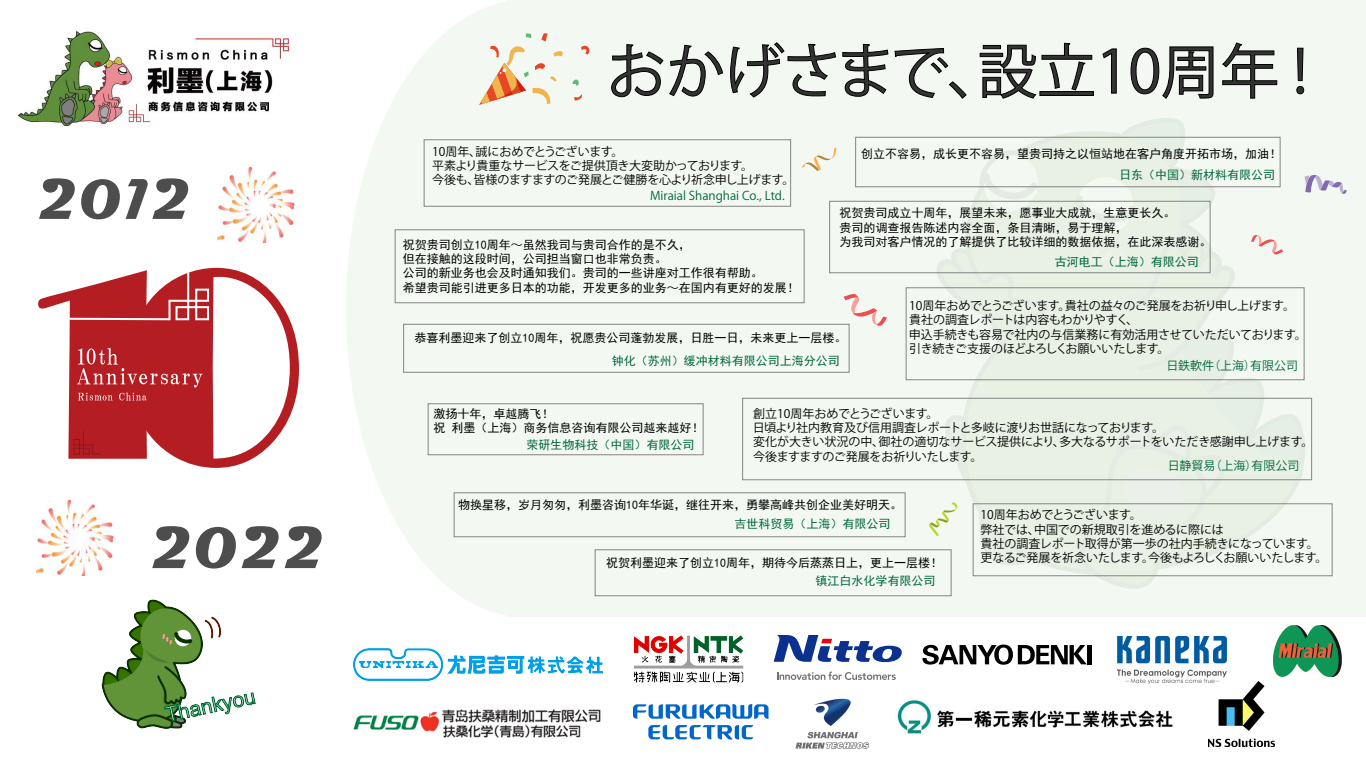
<style>
.page{position:relative;width:1366px;height:768px;background:#fff}
.page>*{position:absolute;margin:0;border:0;box-sizing:border-box;transform-origin:0 0}
.t1{font:700 60px "Magneto";color:#4d4d4d}
.t2{font:59px "Koz Go Pr 6 N";color:#333}
.t3{font:700 58px "Magneto";color:#4d4d4d}
.t4{font:12px/14.4px "Koz Go Pr 6 N";letter-spacing:-.02em;color:#000}
.t5{font:12px/14.4px "Sim Hei";color:#000}
.t6{font:12px "Sim Hei";color:#006837}
.t7{font:12px "Koz Go Pr 6 N";color:#006837}
</style>
<div class="page">
<img style="left:101px;top:599px;width:155px;height:130px">
<svg style="left:38px;top:268px;width:261px;height:200px"></svg>
<img style="left:18px;top:31px;width:271px;height:95px">
<div style="left:506px;top:0;width:860px;height:617px;background:#f3f9f2"></div>
<div style="left:346px;top:0;width:358px;height:617px;background:#f3f9f2;border-radius:50%"></div>
<svg style="left:611px;top:44px;width:112px;height:53px"></svg>
<svg style="left:730px;top:42px;width:106px;height:56px"></svg>
<svg style="left:842px;top:44px;width:46px;height:53px"></svg>
<svg style="left:895px;top:48px;width:72px;height:51px"></svg>
<svg style="left:980px;top:43px;width:114px;height:56px"></svg>
<svg style="left:1102px;top:48px;width:15px;height:46px"></svg>
<svg style="left:1131px;top:46px;width:83px;height:53px"></svg>
<svg style="left:1222px;top:42px;width:55px;height:57px"></svg>
<svg style="left:1296px;top:48px;width:8px;height:46px"></svg>
<img style="left:217px;top:166px;width:78px;height:77px">
<img style="left:36px;top:499px;width:78px;height:77px">
<svg style="left:581px;top:45px;width:9px;height:10px"></svg>
<svg style="left:572px;top:79px;width:7px;height:7px"></svg>
<svg style="left:574px;top:94px;width:8px;height:7px"></svg>
<svg style="left:479px;top:33px;width:84px;height:72px"></svg>
<img style="left:897px;top:700px;width:276px;height:34px">
<img style="left:795px;top:698px;width:74px;height:51px">
<img style="left:633px;top:704px;width:135px;height:36px">
<img style="left:1209px;top:681px;width:66px;height:66px">
<img style="left:1117px;top:636px;width:110px;height:48px">
<img style="left:1273px;top:625px;width:69px;height:52px">
<img style="left:633px;top:635px;width:111px;height:48px">
<svg style="left:774px;top:635px;width:128px;height:27px"></svg>
<svg style="left:777px;top:672px;width:119px;height:8px"></svg>
<hr style="left:1088px;top:645px;width:4px;height:19px;background:#000">
<svg style="left:922px;top:645px;width:165px;height:20px"></svg>
<img style="left:353px;top:709px;width:248px;height:29px">
<img style="left:353px;top:648px;width:250px;height:32px">
<svg style="left:802px;top:147px;width:34px;height:24px"></svg>
<svg style="left:844px;top:294px;width:43px;height:32px"></svg>
<svg style="left:929px;top:118px;width:418px;height:471px"></svg>
<div style="left:424px;top:140px;width:367px;height:67px;border:1px solid #838483"></div>
<div style="left:855px;top:137px;width:425px;height:50px;border:1px solid #838483"></div>
<div style="left:906px;top:288px;width:398px;height:92px;border:1px solid #838483"></div>
<div style="left:742px;top:398px;width:570px;height:82px;border:1px solid #838483"></div>
<div style="left:403px;top:324px;width:446px;height:49px;border:1px solid #838483"></div>
<div style="left:829px;top:201px;width:381px;height:72px;border:1px solid #838483"></div>
<div style="left:454px;top:493px;width:451px;height:44px;border:1px solid #838483"></div>
<div style="left:973px;top:504px;width:359px;height:72px;border:1px solid #838483"></div>
<div style="left:395px;top:230px;width:409px;height:73px;border:1px solid #838483"></div>
<div style="left:428px;top:404px;width:275px;height:51px;border:1px solid #838483"></div>
<div style="left:595px;top:550px;width:356px;height:46px;border:1px solid #838483"></div>
<h3 class="t3" style="left:37px;top:166px;width:156px">2012</h3>
<h1 class="t1" style="left:150px;top:514px;width:177px">2022</h1>
<h2 class="t2" style="left:607px;top:38px;width:702px">おかげさまで、設立10周年 !</h2>
<p class="t4" style="left:432px;top:144px;width:364px">10周年、誠におめでとうございます。<br>平素より貴重なサービスをご提供頂き大変助かっております。<br>今後も、皆様のますますのご発展とご健勝を心より祈念申し上げます。</p>
<p class="t7" style="left:650px;top:189px;width:136px">Miraial Shanghai Co., Ltd.</p>
<p class="t5" style="left:403px;top:237px;width:397px">祝贺贵司创立10周年～虽然我司与贵司合作的是不久，<br>但在接触的这段时间，公司担当窗口也非常负责。<br>公司的新业务也会及时通知我们。贵司的一些讲座对工作很有帮助。<br>希望贵司能引进更多日本的功能，开发更多的业务～在国内有更好的发展！</p>
<p class="t5" style="left:861px;top:147px;width:421px">创立不容易，成长更不容易，望贵司持之以恒站地在客户角度开拓市场，加油！</p>
<p class="t6" style="left:1119px;top:168px;width:157px">日东（中国）新材料有限公司</p>
<p class="t5" style="left:840px;top:206px;width:373px">祝贺贵司成立十周年，展望未来，愿事业大成就，生意更长久。<br>贵司的调查报告陈述内容全面，条目清晰，易于理解，<br>为我司对客户情况的了解提供了比较详细的数据依据，在此深表感谢。</p>
<p class="t6" style="left:1055px;top:256px;width:145px">古河电工（上海）有限公司</p>
<p class="t4" style="left:909px;top:298px;width:399px">10周年おめでとうございます。貴社の益々のご発展をお祈り申し上げます。貴社の調査レポートは内容もわかりやすく、<br>申込手続きも容易で社内の与信業務に有効活用させていただいております。引き続きご支援のほどよろしくお願いいたします。</p>
<p class="t7" style="left:1167px;top:359px;width:133px">日鉄軟件（上海）有限公司</p>
<p class="t4" style="left:753px;top:406px;width:562px">創立10周年おめでとうございます。<br>日頃より社内教育及び信用調査レポートと多岐に渡りお世話になっております。<br>変化が大きい状況の中、御社の適切なサービス提供により、多大なるサポートをいただき感謝申し上げます。今後ますますのご発展をお祈りいたします。</p>
<p class="t7" style="left:1168px;top:459px;width:133px">日静貿易（上海）有限公司</p>
<p class="t5" style="left:415px;top:331px;width:433px">恭喜利墨迎来了创立10周年，祝愿贵公司蓬勃发展，日胜一日，未来更上一层楼。</p>
<p class="t6" style="left:612px;top:354px;width:229px">钟化（苏州）缓冲材料有限公司上海分公司</p>
<p class="t5" style="left:434px;top:406px;width:271px">激扬十年，卓越腾飞！<br>祝 利墨（上海）商务信息咨询有限公司越来越好！</p>
<p class="t6" style="left:527px;top:438px;width:169px">荣研生物科技（中国）有限公司</p>
<p class="t5" style="left:458px;top:497px;width:445px">物换星移，岁月匆匆，利墨咨询10年华诞，继往开来，勇攀高峰共创企业美好明天。</p>
<p class="t6" style="left:734px;top:518px;width:157px">吉世科贸易（上海）有限公司</p>
<p class="t4" style="left:981px;top:508px;width:349px">10周年おめでとうございます。<br>弊社では、中国での新規取引を進めるに際には<br>貴社の調査レポート取得が第一歩の社内手続きになっています。更なるご発展を祈念いたします。今後もよろしくお願いいたします。</p>
<p class="t5" style="left:606px;top:555px;width:337px">祝贺利墨迎来了创立10周年，期待今后蒸蒸日上，更上一层楼！</p>
<p class="t6" style="left:816px;top:575px;width:121px">镇江白水化学有限公司</p>
</div>
